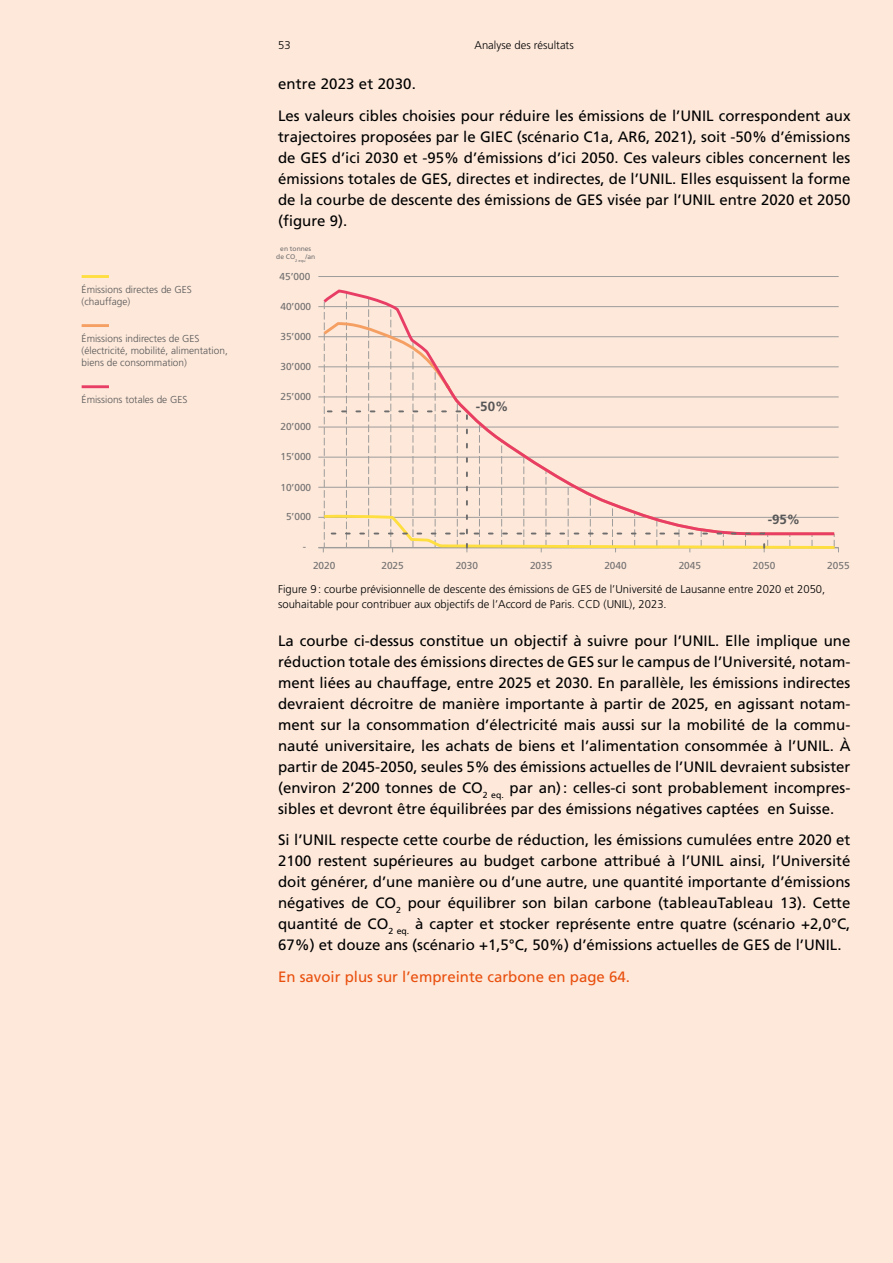
<style>
.page{position:relative;width:893px;height:1263px;background:#fde8da}
.page>*{position:absolute;margin:0;border:0;box-sizing:border-box;transform-origin:0 0}
.t1{font:15px/21px "Frutiger LT Std";color:#000;text-align:justify}
.t2{font:15px "Frutiger LT Std";color:#e9500e}
.t3{font:700 13.35px "Frutiger LT Std";color:#575656}
.t4{font:300 11.25px/14.2px "Frutiger LT Std";color:#000}
.t5{font:300 10.05px/12.1px "Frutiger LT Std";color:#575656}
.t6{font:10.05px "Frutiger LT Std";color:#727070}
.t7{font:6.75px/8.1px "Frutiger LT Std";color:#727070;text-align:center}
</style>
<div class="page">
<hr style="left:318px;top:276px;width:521px;height:1px;background:#9e9d9c">
<hr style="left:318px;top:306px;width:521px;height:1px;background:#9e9d9c">
<hr style="left:318px;top:336px;width:521px;height:1px;background:#9e9d9c">
<hr style="left:318px;top:367px;width:521px;height:1px;background:#9e9d9c">
<hr style="left:318px;top:397px;width:521px;height:1px;background:#9e9d9c">
<hr style="left:318px;top:427px;width:521px;height:1px;background:#9e9d9c">
<hr style="left:318px;top:457px;width:521px;height:1px;background:#9e9d9c">
<hr style="left:318px;top:487px;width:521px;height:1px;background:#9e9d9c">
<hr style="left:318px;top:517px;width:521px;height:1px;background:#9e9d9c">
<hr style="left:318px;top:548px;width:521px;height:1px;background:#9e9d9c">
<hr style="left:318px;top:547px;width:521px;height:1px;background:#9e9d9c">
<hr style="left:82px;top:275px;width:27px;height:3px;background:#ffde3f">
<hr style="left:82px;top:324px;width:27px;height:3px;background:#f59f63">
<hr style="left:82px;top:385px;width:27px;height:3px;background:#e83d65">
<svg style="left:321px;top:291px;width:518px;height:261px"></svg>
<p class="t5" style="left:82px;top:283px;width:112px">Émissions directes de GES (chauffage)</p>
<p class="t5" style="left:82px;top:332px;width:148px">Émissions indirectes de GES (électricité, mobilité, alimentation, biens de consommation)</p>
<p class="t5" style="left:82px;top:394px;width:107px">Émissions totales de GES</p>
<p class="t4" style="left:475px;top:38px;width:101px">Analyse des résultats</p>
<p class="t4" style="left:278px;top:38px;width:14px">53</p>
<p class="t1" style="left:278px;top:68px;width:574px;line-height:31.5px">entre 2023 et 2030.<br>Les valeurs cibles choisies pour réduire les émissions de l’UNIL correspondent aux</p>
<p class="t1" style="left:278px;top:126px;width:574px">trajectoires proposées par le GIEC (scénario C1a, AR6, 2021), soit -50% d’émissions de GES d’ici 2030 et -95% d’émissions d’ici 2050. Ces valeurs cibles concernent les émissions totales de GES, directes et indirectes, de l’UNIL. Elles esquissent la forme de la courbe de descente des émissions de GES visée par l’UNIL entre 2020 et 2050 (figure 9).</p>
<p class="t7" style="left:276px;top:245px;width:40px">en tonnes de CO<sub>2</sub> <sub>equ</sub>/an</p>
<p class="t6" style="left:280px;top:271px;width:32px">45’000</p>
<p class="t6" style="left:280px;top:301px;width:32px">40’000</p>
<p class="t6" style="left:280px;top:331px;width:32px">35’000</p>
<p class="t6" style="left:280px;top:360px;width:32px">30’000</p>
<p class="t6" style="left:280px;top:390px;width:32px">25’000</p>
<p class="t6" style="left:280px;top:420px;width:32px">20’000</p>
<p class="t6" style="left:280px;top:450px;width:32px">15’000</p>
<p class="t6" style="left:280px;top:481px;width:32px">10’000</p>
<p class="t6" style="left:286px;top:511px;width:27px">5’000</p>
<p class="t6" style="left:303px;top:541px;width:5px">-</p>
<p class="t6" style="left:313px;top:559px;width:24px">2020</p>
<p class="t3" style="left:476px;top:399px;width:34px">-50%</p>
<p class="t3" style="left:768px;top:511px;width:34px">-95%</p>
<p class="t6" style="left:381px;top:559px;width:24px">2025</p>
<p class="t6" style="left:456px;top:559px;width:24px">2030</p>
<p class="t6" style="left:530px;top:559px;width:24px">2035</p>
<p class="t6" style="left:604px;top:559px;width:24px">2040</p>
<p class="t6" style="left:679px;top:559px;width:24px">2045</p>
<p class="t6" style="left:753px;top:559px;width:24px">2050</p>
<p class="t6" style="left:827px;top:559px;width:24px">2055</p>
<p class="t4" style="left:278px;top:582px;width:549px">Figure 9: courbe prévisionnelle de descente des émissions de GES de l’Université de Lausanne entre 2020 et 2050, souhaitable pour contribuer aux objectifs de l’Accord de Paris. CCD (UNIL), 2023.</p>
<p class="t1" style="left:278px;top:630px;width:574px">La courbe ci-dessus constitue un objectif à suivre pour l’UNIL. Elle implique une réduction totale des émissions directes de GES sur le campus de l’Université, notam&shy;ment liées au chauffage, entre 2025 et 2030. En parallèle, les émissions indirectes devraient décroitre de manière importante à partir de 2025, en agissant notam&shy;ment sur la consommation d’électricité mais aussi sur la mobilité de la commu&shy;nauté universitaire, les achats de biens et l’alimentation consommée à l’UNIL. À partir de 2045-2050, seules 5% des émissions actuelles de l’UNIL devraient subsister (environ 2’200 tonnes de CO<sub>2</sub> <sub>eq.</sub> par an): celles-ci sont probablement incompres&shy;sibles et devront être équilibrées par des émissions négatives captées en Suisse.</p>
<p class="t1" style="left:278px;top:830px;width:574px">Si l’UNIL respecte cette courbe de réduction, les émissions cumulées entre 2020 et 2100 restent supérieures au budget carbone attribué à l’UNIL ainsi, l’Université doit générer, d’une manière ou d’une autre, une quantité importante d’émissions négatives de CO<sub>2</sub> pour équilibrer son bilan carbone (tableauTableau 13). Cette quantité de CO<sub>2</sub> <sub>eq.</sub> à capter et stocker représente entre quatre (scénario +2,0°C, 67%) et douze ans (scénario +1,5°C, 50%) d’émissions actuelles de GES de l’UNIL.</p>
<p class="t2" style="left:278px;top:968px;width:353px">En savoir plus sur l’empreinte carbone en page 64.</p>
</div>
